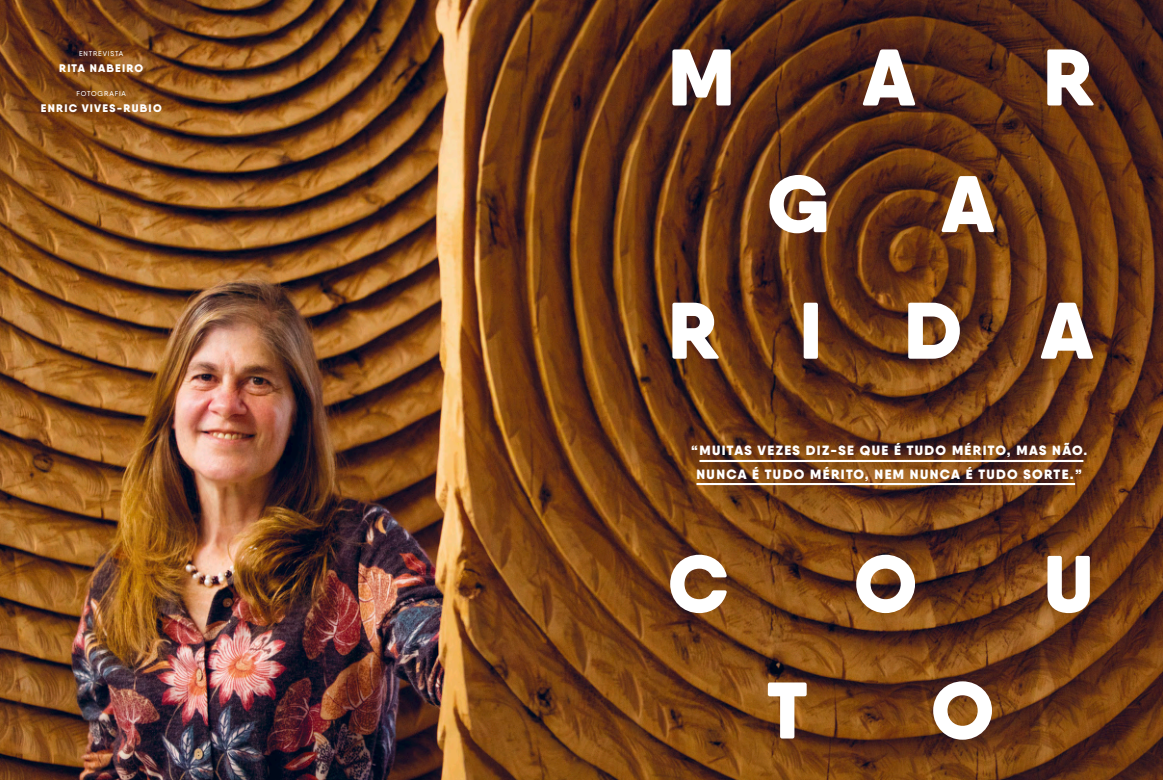
<style>
.page{position:relative;width:1163px;height:780px;background:#fff}
.page>*{position:absolute;margin:0;border:0;box-sizing:border-box;transform-origin:0 0}
.t1{font:900 80px/126.5px "Qanelas Soft";color:#fff}
.t2{font:900 13.4px/23px "Qanelas Soft";letter-spacing:.1em;color:#fff;text-align:center}
.t3{font:900 11px "Qanelas Soft";letter-spacing:.11em;color:#fff}
.t4{font:500 7px "Qanelas Soft";letter-spacing:.115em;color:#fff}
</style>
<div class="page">
<img style="left:0;top:0;width:1162px;height:780px">
<hr style="left:699px;top:460px;width:384px;height:2px;background:#fff">
<hr style="left:696px;top:483px;width:378px;height:2px;background:#fff">
<p class="t4" style="left:79px;top:50px;width:15px">ENTRE</p>
<p class="t4" style="left:103px;top:50px;width:7px">VISTA</p>
<p class="t3" style="left:59px;top:61px;width:86px">RITA NABEIRO</p>
<p class="t4" style="left:77px;top:89px;width:8px">FOTO</p>
<p class="t4" style="left:98px;top:89px;width:10px">GRA</p>
<p class="t4" style="left:115px;top:89px;width:9px">FIA</p>
<p class="t3" style="left:41px;top:101px;width:122px">ENRIC VIVES-RUBIO</p>
<h1 class="t1" style="left:668px;top:13px;width:69px">M</h1>
<h1 class="t1" style="left:862px;top:13px;width:54px">A</h1>
<h1 class="t1" style="left:1042px;top:13px;width:52px">R</h1>
<h1 class="t1" style="left:767px;top:140px;width:64px">G</h1>
<h1 class="t1" style="left:668px;top:140px;width:427px;text-indent:273px">A<br>RIDA</h1>
<p class="t2" style="left:691px;top:439px;width:397px">“MUITAS VEZES DIZ-SE QUE É TUDO MÉRITO, MAS NÃO.<br>NUNCA É TUDO MÉRITO, NEM NUNCA É TUDO SORTE.”</p>
<h1 class="t1" style="left:668px;top:519px;width:62px">C</h1>
<h1 class="t1" style="left:853px;top:519px;width:65px">O</h1>
<h1 class="t1" style="left:1043px;top:519px;width:51px">U</h1>
<h1 class="t1" style="left:767px;top:646px;width:41px">T</h1>
<h1 class="t1" style="left:930px;top:646px;width:65px">O</h1>
</div>
